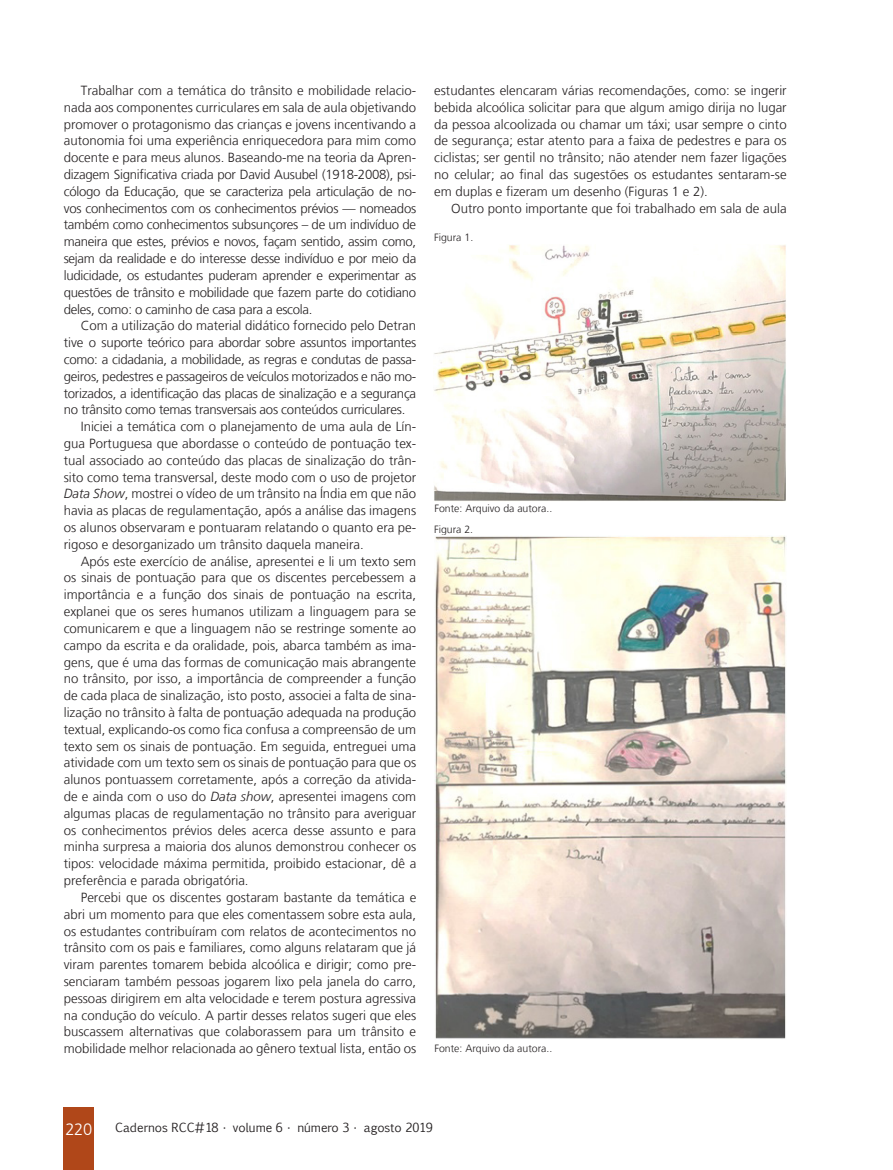
<style>
.page{position:relative;width:893px;height:1170px;background:#fff}
.page>*{position:absolute;margin:0;border:0;box-sizing:border-box;transform-origin:0 0}
.t1{font:300 16.5px "Frutiger LT";color:#fff}
.Miolo__8_8{font:300 13.2px/16.8px "Frutiger LT";color:#231f20;text-align:justify}
.t2{font:12px "Euphemia CAS";color:#231f20}
.Legendas{font:300 10.5px "Frutiger LT";color:#231f20}
.s1{font-style:italic}
</style>
<div class="page">
<div style="left:64px;top:1107px;width:30px;height:62px;background:#b04719"></div>
<img style="left:434px;top:245px;width:352px;height:256px">
<img style="left:435px;top:536px;width:351px;height:503px">
<p class="Miolo__8_8" style="left:64px;top:82px;width:354px;text-indent:17px">Trabalhar com a temática do trânsito e mobilidade relacio&shy;nada aos componentes curriculares em sala de aula objetivando promover o protagonismo das crianças e jovens incentivando a autonomia foi uma experiência enriquecedora para mim como docente e para meus alunos. Baseando-me na teoria da Apren&shy;dizagem Significativa criada por David Ausubel (1918-2008), psi&shy;cólogo da Educação, que se caracteriza pela articulação de no&shy;vos conhecimentos com os conhecimentos prévios — nomeados também como conhecimentos subsunçores – de um indivíduo de maneira que estes, prévios e novos, façam sentido, assim como, sejam da realidade e do interesse desse indivíduo e por meio da ludicidade, os estudantes puderam aprender e experimentar as questões de trânsito e mobilidade que fazem parte do cotidiano deles, como: o caminho de casa para a escola.</p>
<p class="Miolo__8_8" style="left:64px;top:317px;width:354px;text-indent:17px">Com a utilização do material didático fornecido pelo Detran tive o suporte teórico para abordar sobre assuntos importantes como: a cidadania, a mobilidade, as regras e condutas de passa&shy;geiros, pedestres e passageiros de veículos motorizados e não mo&shy;torizados, a identificação das placas de sinalização e a segurança no trânsito como temas transversais aos conteúdos curriculares.</p>
<p class="Miolo__8_8" style="left:64px;top:418px;width:354px;text-indent:17px">Iniciei a temática com o planejamento de uma aula de Lín&shy;gua Portuguesa que abordasse o conteúdo de pontuação tex&shy;tual associado ao conteúdo das placas de sinalização do trân&shy;sito como tema transversal, deste modo com o uso de projetor <span class="s1">Data Show</span>, mostrei o vídeo de um trânsito na Índia em que não havia as placas de regulamentação, após a análise das imagens os alunos observaram e pontuaram relatando o quanto era pe&shy;rigoso e desorganizado um trânsito daquela maneira.</p>
<p class="Miolo__8_8" style="left:64px;top:553px;width:354px;text-indent:17px">Após este exercício de análise, apresentei e li um texto sem os sinais de pontuação para que os discentes percebessem a importância e a função dos sinais de pontuação na escrita, explanei que os seres humanos utilizam a linguagem para se comunicarem e que a linguagem não se restringe somente ao campo da escrita e da oralidade, pois, abarca também as ima&shy;gens, que é uma das formas de comunicação mais abrangente no trânsito, por isso, a importância de compreender a função de cada placa de sinalização, isto posto, associei a falta de sina&shy;lização no trânsito à falta de pontuação adequada na produção textual, explicando-os como fica confusa a compreensão de um texto sem os sinais de pontuação. Em seguida, entreguei uma atividade com um texto sem os sinais de pontuação para que os alunos pontuassem corretamente, após a correção da ativida&shy;de e ainda com o uso do <span class="s1">Data show</span>, apresentei imagens com algumas placas de regulamentação no trânsito para averiguar os conhecimentos prévios deles acerca desse assunto e para minha surpresa a maioria dos alunos demonstrou conhecer os tipos: velocidade máxima permitida, proibido estacionar, dê a preferência e parada obrigatória.</p>
<p class="Miolo__8_8" style="left:64px;top:889px;width:354px;text-indent:17px">Percebi que os discentes gostaram bastante da temática e abri um momento para que eles comentassem sobre esta aula, os estudantes contribuíram com relatos de acontecimentos no trânsito com os pais e familiares, como alguns relataram que já viram parentes tomarem bebida alcoólica e dirigir; como pre&shy;senciaram também pessoas jogarem lixo pela janela do carro, pessoas dirigirem em alta velocidade e terem postura agressiva na condução do veículo. A partir desses relatos sugeri que eles buscassem alternativas que colaborassem para um trânsito e mobilidade melhor relacionada ao gênero textual lista, então os</p>
<p class="Miolo__8_8" style="left:434px;top:82px;width:354px">estudantes elencaram várias recomendações, como: se ingerir bebida alcoólica solicitar para que algum amigo dirija no lugar da pessoa alcoolizada ou chamar um táxi; usar sempre o cinto de segurança; estar atento para a faixa de pedestres e para os ciclistas; ser gentil no trânsito; não atender nem fazer ligações no celular; ao final das sugestões os estudantes sentaram-se em duplas e fizeram um desenho (Figuras 1 e 2).</p>
<p class="Miolo__8_8" style="left:451px;top:200px;width:337px">Outro ponto importante que foi trabalhado em sala de aula</p>
<p class="Legendas" style="left:434px;top:231px;width:41px">Figura 1.</p>
<p class="Legendas" style="left:434px;top:502px;width:119px">Fonte: Arquivo da autora..</p>
<p class="Legendas" style="left:434px;top:523px;width:41px">Figura 2.</p>
<p class="Legendas" style="left:434px;top:1041px;width:119px">Fonte: Arquivo da autora..</p>
<p class="t1" style="left:65px;top:1120px;width:28px">220</p>
<p class="t2" style="left:115px;top:1119px;width:319px">Cadernos RCC#18 • volume 6 • número 3 • agosto 2019</p>
</div>
